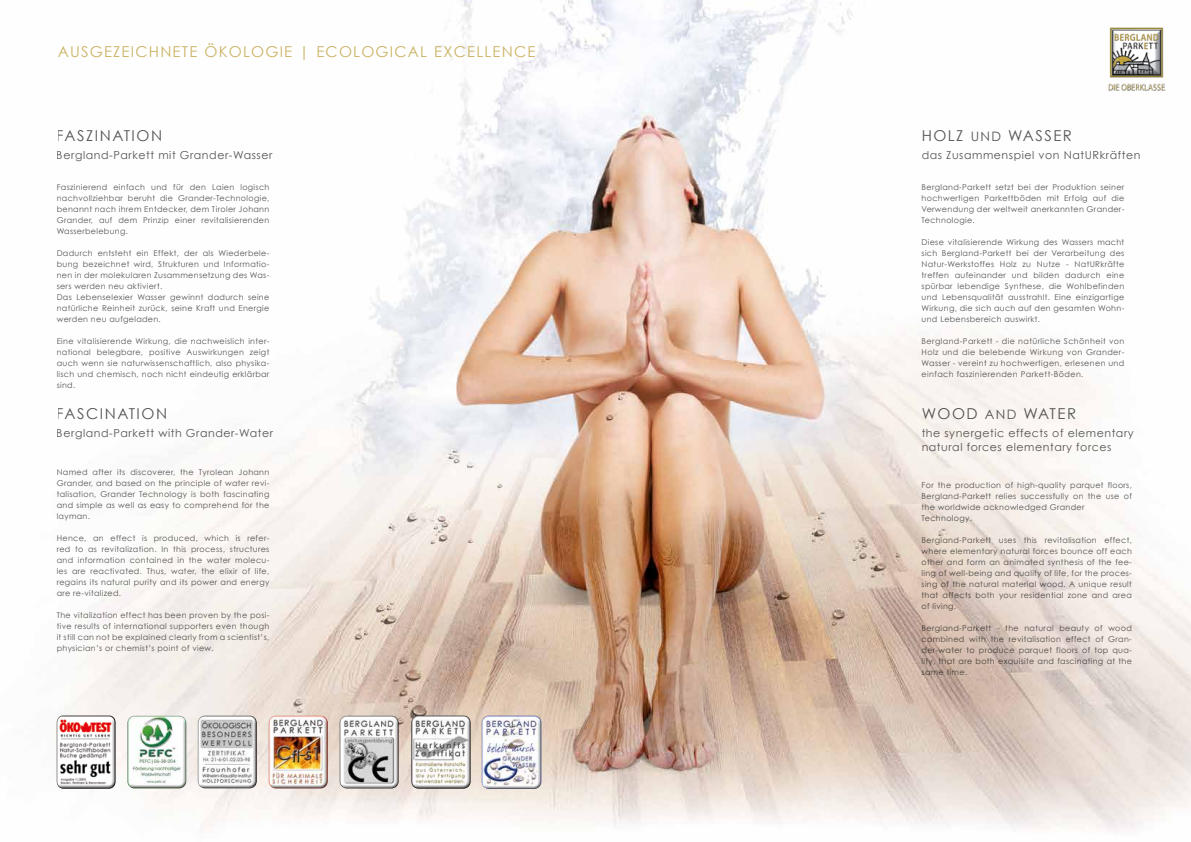
<style>
.page{position:relative;width:1191px;height:842px;background:#fff}
.page>*{position:absolute;margin:0;border:0;box-sizing:border-box;transform-origin:0 0}
.t1{font:15px "Century Gothic";letter-spacing:.1em;color:#565656}
.t2{font:15px "Century Gothic";letter-spacing:.08em;color:#cbb364}
.t3{font:11px/14px "Century Gothic";letter-spacing:.05em;color:#565656}
.t4{font:8px/11px "Century Gothic";letter-spacing:.04em;color:#565656;text-align:justify}
.s1{font-size:13px}
</style>
<div class="page">
<img style="left:56px;top:0;width:1135px;height:832px">
<img style="left:1107px;top:26px;width:59px;height:67px">
<img style="left:482px;top:715px;width:59px;height:74px">
<img style="left:57px;top:715px;width:59px;height:74px">
<img style="left:127px;top:716px;width:59px;height:72px">
<img style="left:269px;top:716px;width:59px;height:72px">
<img style="left:198px;top:715px;width:59px;height:73px">
<img style="left:411px;top:715px;width:60px;height:74px">
<img style="left:340px;top:716px;width:59px;height:72px">
<h1 class="t2" style="left:58px;top:43px;width:479px">AUSGEZEICHNETE ÖKOLOGIE | ECOLOGICAL EXCELLENCE</h1>
<h1 class="t1" style="left:57px;top:127px;width:107px">FASZINATION</h1>
<h1 class="t1" style="left:921px;top:127px;width:152px">HOLZ <span class="s1">UND</span> WASSER</h1>
<h2 class="t3" style="left:57px;top:148px;width:217px">Bergland-Parkett mit Grander-Wasser</h2>
<h2 class="t3" style="left:921px;top:148px;width:220px">das Zusammenspiel von NatURkräften</h2>
<p class="t4" style="left:57px;top:182px;width:214px">Faszinierend einfach und für den Laien logisch nachvollziehbar beruht die Grander-Technologie, benannt nach ihrem Entdecker, dem Tiroler Johann Grander, auf dem Prinzip einer revitalisierenden Wasserbelebung.</p>
<p class="t4" style="left:57px;top:248px;width:214px;text-align:left">Dadurch entsteht ein Effekt, der als Wiederbele&shy;bung bezeichnet wird, Strukturen und Informatio&shy;nen in der molekularen Zusammensetzung des Was&shy;sers werden neu aktiviert.<br>Das Lebenselexier Wasser gewinnt dadurch seine natürliche Reinheit zurück, seine Kraft und Energie werden neu aufgeladen.</p>
<p class="t4" style="left:57px;top:336px;width:214px">Eine vitalisierende Wirkung, die nachweislich inter&shy;national belegbare, positive Auswirkungen zeigt auch wenn sie naturwissenschaftlich, also physika&shy;lisch und chemisch, noch nicht eindeutig erklärbar sind.</p>
<p class="t4" style="left:921px;top:182px;width:204px">Bergland-Parkett setzt bei der Produktion seiner hochwertigen Parkettböden mit Erfolg auf die Verwendung der weltweit anerkannten Grander-Technologie.</p>
<p class="t4" style="left:921px;top:237px;width:204px">Diese vitalisierende Wirkung des Wassers macht sich Bergland-Parkett bei der Verarbeitung des Natur-Werkstoffes Holz zu Nutze - NatURkräfte treffen aufeinander und bilden dadurch eine spürbar lebendige Synthese, die Wohlbefinden und Lebensqualität ausstrahlt. Eine einzigartige Wirkung, die sich auch auf den gesamten Wohn&shy;und Lebensbereich auswirkt.</p>
<p class="t4" style="left:921px;top:336px;width:204px">Bergland-Parkett - die natürliche Schönheit von Holz und die belebende Wirkung von Grander-Wasser - vereint zu hochwertigen, erlesenen und einfach faszinierenden Parkett-Böden.</p>
<h1 class="t1" style="left:57px;top:404px;width:112px">FASCINATION</h1>
<h1 class="t1" style="left:921px;top:404px;width:156px">WOOD <span class="s1">AND</span> WATER</h1>
<h2 class="t3" style="left:57px;top:426px;width:218px">Bergland-Parkett with Grander-Water</h2>
<p class="t4" style="left:57px;top:467px;width:214px">Named after its discoverer, the Tyrolean Johann Grander, and based on the principle of water revi&shy;talisation, Grander Technology is both fascinating and simple as well as easy to comprehend for the layman.</p>
<p class="t4" style="left:57px;top:533px;width:214px">Hence, an effect is produced, which is refer&shy;red to as revitalization. In this process, structures and information contained in the water molecu&shy;les are reactivated. Thus, water, the elixir of life, regains its natural purity and its power and energy are re-vitalized.</p>
<p class="t4" style="left:57px;top:610px;width:214px">The vitalization effect has been proven by the posi&shy;tive results of international supporters even though it still can not be explained clearly from a scientist’s, physician’s or chemist’s point of view.</p>
<h2 class="t3" style="left:921px;top:426px;width:214px">the synergetic effects of elementary natural forces elementary forces</h2>
<p class="t4" style="left:921px;top:479px;width:212px;text-align:left">For the production of high-quality parquet floors, Bergland-Parkett relies successfully on the use of the worldwide acknowledged Grander Technology.</p>
<p class="t4" style="left:921px;top:534px;width:212px">Bergland-Parkett uses this revitalisation effect, where elementary natural forces bounce off each other and form an animated synthesis of the fee&shy;ling of well-being and quality of life, for the proces&shy;sing of the natural material wood. A unique result that affects both your residential zone and area of living.</p>
<p class="t4" style="left:921px;top:622px;width:212px">Bergland-Parkett - the natural beauty of wood combined with the revitalisation effect of Gran&shy;der-water to produce parquet floors of top qua&shy;lity, that are both exquisite and fascinating at the same time.</p>
</div>
